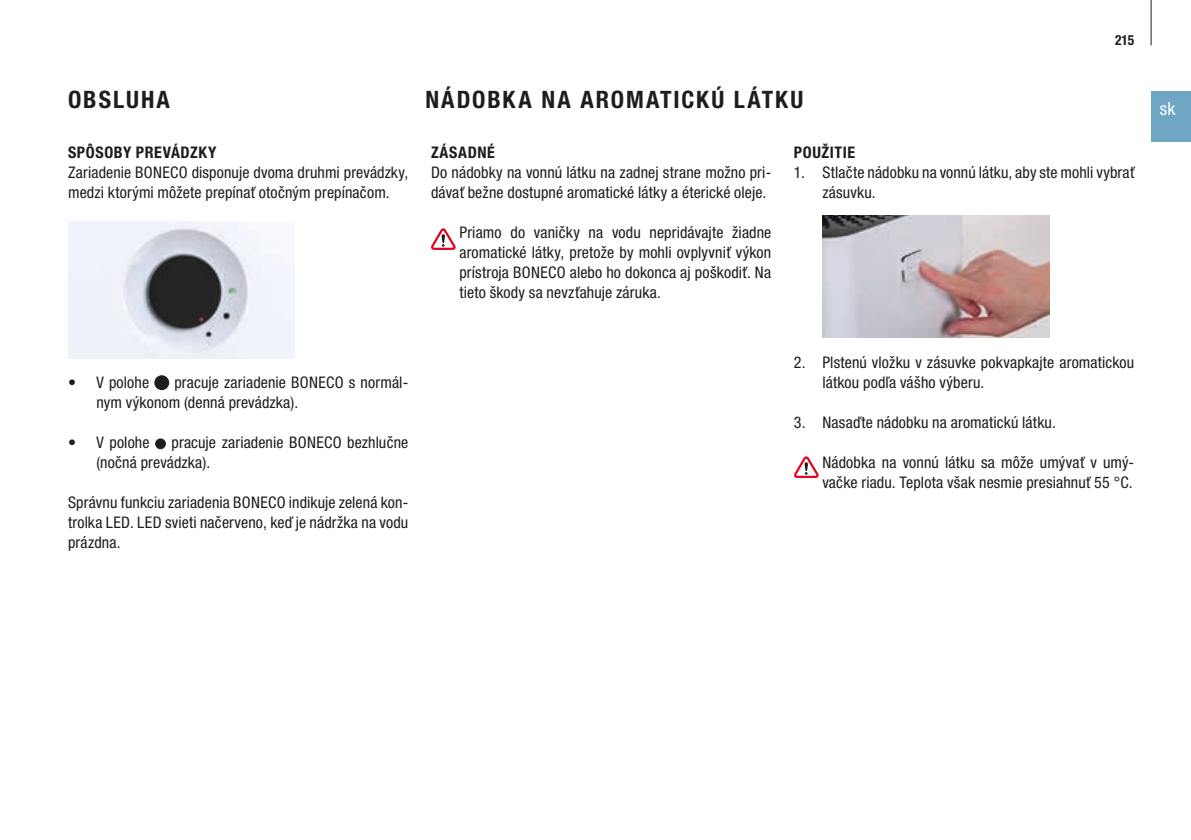
<style>
.page{position:relative;width:1191px;height:840px;background:#fff}
.page>*{position:absolute;margin:0;border:0;box-sizing:border-box;transform-origin:0 0}
.t1{font:700 condensed 24px "Helvetica Neue LTW1 G";letter-spacing:.085em;color:#1d1d1b}
.t2{font:condensed 18px "Helvetica Neue LTW1 G";color:#fff}
.t3{font:condensed 16px/20px "Helvetica Neue LTW1 G";letter-spacing:.01em;color:#1d1d1b}
.t4{font:700 condensed 16px "Helvetica Neue LTW1 G";letter-spacing:.035em;color:#1d1d1b}
.t5{font:700 condensed 14px "Helvetica Neue LTW1 G";color:#1d1d1b;scale:.96 1}
</style>
<div class="page">
<div style="left:1151px;top:91px;width:40px;height:51px;background:#6fa6c4"></div>
<hr style="left:1150px;top:0;width:1px;height:45px;background:#1d1d1b">
<svg style="left:154px;top:375px;width:15px;height:15px"></svg>
<svg style="left:155px;top:438px;width:11px;height:11px"></svg>
<svg style="left:431px;top:228px;width:24px;height:22px"></svg>
<img style="left:822px;top:215px;width:227px;height:122px">
<img style="left:68px;top:221px;width:227px;height:137px">
<svg style="left:794px;top:456px;width:24px;height:21px"></svg>
<h1 class="t1" style="left:68px;top:85px;width:103px">OBSLUHA</h1>
<p class="t4" style="left:68px;top:142px;width:150px">SPÔSOBY PREVÁDZKY</p>
<p class="t3" style="left:68px;top:162px;width:342px">Zariadenie BONECO disponuje dvoma druhmi prevádzky, medzi ktorými môžete prepínať otočným prepínačom.</p>
<h1 class="t1" style="left:425px;top:85px;width:379px">NÁDOBKA NA AROMATICKÚ LÁTKU</h1>
<p class="t5" style="left:1115px;top:32px;width:21px">215</p>
<p class="t4" style="left:431px;top:142px;width:65px">ZÁSADNÉ</p>
<p class="t3" style="left:431px;top:162px;width:342px">Do nádobky na vonnú látku na zadnej strane možno pri&shy;dávať bežne dostupné aromatické látky a éterické oleje.</p>
<p class="t3" style="left:459px;top:222px;width:313px;text-align:justify">Priamo do vaničky na vodu nepridávajte žiadne aromatické látky, pretože by mohli ovplyvniť výkon prístroja BONECO alebo ho dokonca aj poškodiť. Na tieto škody sa nevzťahuje záruka.</p>
<p class="t4" style="left:794px;top:142px;width:63px">POUŽITIE</p>
<p class="t3" style="left:822px;top:162px;width:313px;text-indent:-28px">1. Stlačte nádobku na vonnú látku, aby ste mohli vybrať zásuvku.</p>
<p class="t3" style="left:96px;top:372px;width:313px;text-indent:78px">pracuje zariadenie BONECO s normál&shy;nym výkonom (denná prevádzka).</p>
<p class="t3" style="left:68px;top:432px;width:83px">• V polohe</p>
<p class="t3" style="left:68px;top:372px;width:83px">• V polohe</p>
<p class="t3" style="left:96px;top:432px;width:313px;text-indent:75px">pracuje zariadenie BONECO bezhlučne (nočná prevádzka).</p>
<p class="t3" style="left:68px;top:492px;width:342px;text-align:justify">Správnu funkciu zariadenia BONECO indikuje zelená kon&shy;trolka LED. LED svieti načerveno, keď je nádržka na vodu prázdna.</p>
<p class="t3" style="left:822px;top:352px;width:313px;text-indent:-28px">2. Plstenú vložku v zásuvke pokvapkajte aromatickou látkou podľa vášho výberu.</p>
<p class="t3" style="left:794px;top:412px;width:263px">3. Nasaďte nádobku na aromatickú látku.</p>
<p class="t3" style="left:822px;top:452px;width:313px">Nádobka na vonnú látku sa môže umývať v umý&shy;vačke riadu. Teplota však nesmie presiahnuť 55 °C.</p>
<p class="t2" style="left:1159px;top:98px;width:17px">sk</p>
</div>
